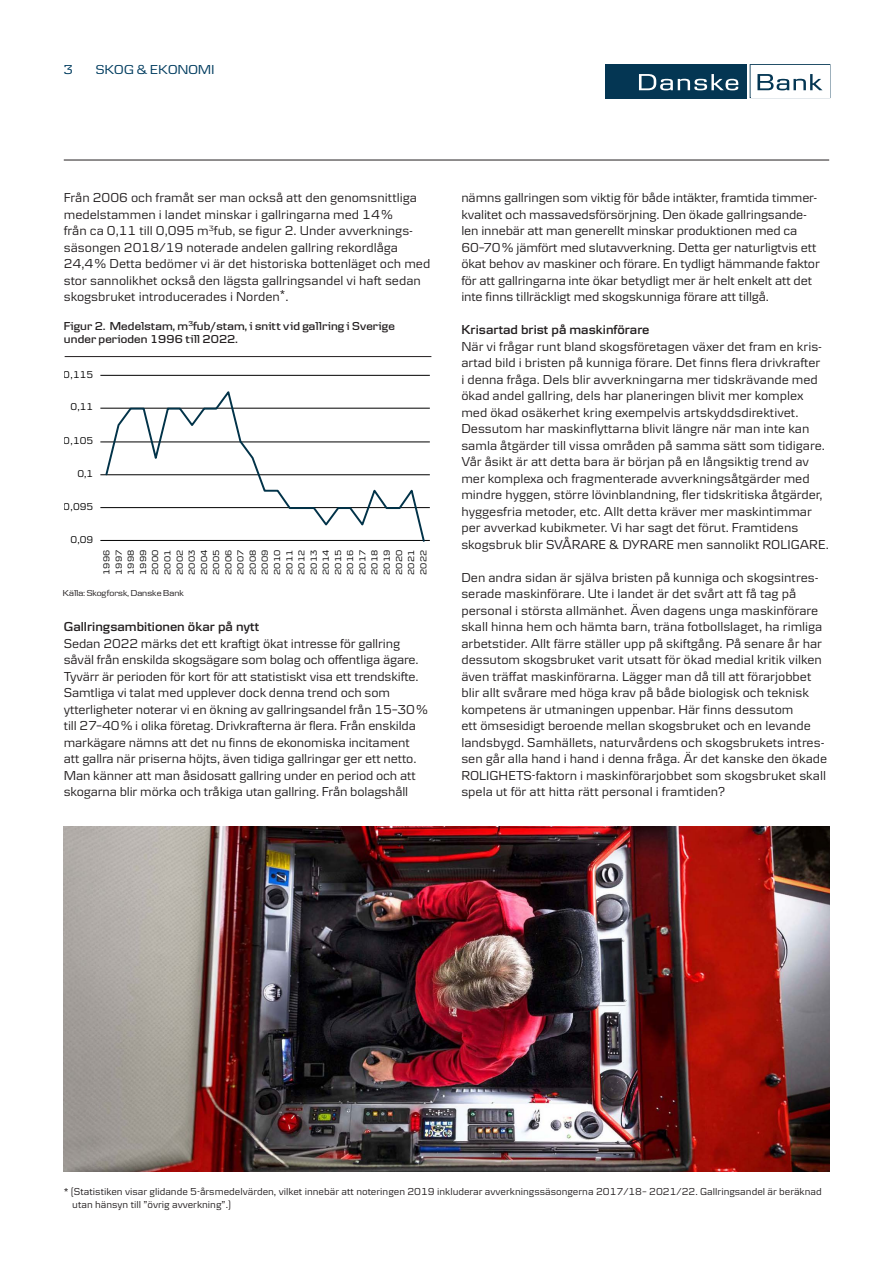
<style>
.page{position:relative;width:893px;height:1263px;background:#fff}
.page>*{position:absolute;margin:0;border:0;box-sizing:border-box;transform-origin:0 0}
.t1{font:13.5px/16.5px "Danske Textv 2";color:#231f20}
.t2{font:600 13.5px "Danske Textv 2";color:#231f20}
.Brödtext{font:13.5px "Danske Headline";letter-spacing:.02em;color:#003c5f}
.Brödtext-2{font:600 12px/13.5px "Danske Headline";letter-spacing:.01em;color:#231f20}
.t3{font:10.5px/13.5px "Danske Textv 2";color:#231f20}
.t4{font:10.35px "Danske Textv 2";color:#000}
.t5{font:9px/12.1px "Danske Textv 2";letter-spacing:.035em;color:#000;text-align:justify;scale:1.07 1}
.t6{font:9px "Danske Headline";letter-spacing:.005em;color:#231f20}
</style>
<div class="page">
<hr style="left:64px;top:160px;width:765px;height:1px;background:#231f20">
<div style="left:605px;top:64px;width:141px;height:34px;background:#043653"></div>
<svg style="left:639px;top:74px;width:99px;height:16px"></svg>
<svg style="left:750px;top:64px;width:80px;height:34px"></svg>
<img style="left:64px;top:826px;width:765px;height:345px">
<hr style="left:100px;top:507px;width:330px;height:1px;background:#000">
<hr style="left:100px;top:474px;width:330px;height:1px;background:#000">
<hr style="left:100px;top:442px;width:330px;height:1px;background:#000">
<hr style="left:100px;top:408px;width:330px;height:1px;background:#000">
<hr style="left:100px;top:375px;width:330px;height:1px;background:#000">
<hr style="left:100px;top:540px;width:330px;height:1px;background:#000">
<svg style="left:104px;top:391px;width:322px;height:151px"></svg>
<hr style="left:65px;top:356px;width:366px;height:1px;background:#231f20">
<p class="Brödtext" style="left:64px;top:61px;width:11px">3</p>
<p class="Brödtext" style="left:96px;top:62px;width:120px">SKOG &amp; EKONOMI</p>
<p class="t1" style="left:64px;top:189px;width:368px">Från 2006 och framåt ser man också att den genomsnittliga medelstammen i landet minskar i gallringarna med 14%<br>från ca 0,11 till 0,095 m<sup>3</sup>fub, se figur 2. Under avverknings&shy;säsongen 2018/19 noterade andelen gallring rekordlåga 24,4% Detta bedömer vi är det historiska bottenläget och med stor sannolikhet också den lägsta gallringsandel vi haft sedan skogsbruket introducerades i Norden<sup>*</sup>.</p>
<p class="Brödtext-2" style="left:64px;top:319px;width:332px">Figur 2. Medelstam, m<sup>3</sup>fub/stam, i snitt vid gallring i Sverige under perioden 1996 till 2022.</p>
<p class="t4" style="left:64px;top:368px;width:31px">0,115</p>
<p class="t4" style="left:71px;top:401px;width:24px">0,11</p>
<p class="t4" style="left:64px;top:435px;width:31px">0,105</p>
<p class="t4" style="left:77px;top:468px;width:17px">0,1</p>
<p class="t4" style="left:64px;top:501px;width:31px">0,095</p>
<p class="t4" style="left:71px;top:533px;width:24px">0,09</p>
<p class="t5" style="left:100px;top:575px;width:26px;rotate:-90deg">1996<br>1997<br>1998<br>1999<br>2000<br>2001<br>2002<br>2003<br>2004<br>2005<br>2006<br>2007<br>2008<br>2009<br>2010<br>2011<br>2012<br>2013<br>2014<br>2015<br>2016<br>2017<br>2018<br>2019<br>2020<br>2021<br>2022</p>
<p class="t6" style="left:63px;top:587px;width:123px">Källa: Skogforsk, Danske Bank</p>
<p class="t2" style="left:64px;top:619px;width:197px">Gallringsambitionen ökar på nytt</p>
<p class="t1" style="left:64px;top:635px;width:366px">Sedan 2022 märks det ett kraftigt ökat intresse för gallring såväl från enskilda skogsägare som bolag och offentliga ägare.<br>Tyvärr är perioden för kort för att statistiskt visa ett trendskifte.<br>Samtliga vi talat med upplever dock denna trend och som ytterligheter noterar vi en ökning av gallringsandel från 15–30% till 27–40% i olika företag. Drivkrafterna är flera. Från enskilda markägare nämns att det nu finns de ekonomiska incitament att gallra när priserna höjts, även tidiga gallringar ger ett netto.<br>Man känner att man åsidosatt gallring under en period och att skogarna blir mörka och tråkiga utan gallring. Från bolagshåll</p>
<p class="t1" style="left:461px;top:189px;width:360px">nämns gallringen som viktig för både intäkter, framtida timmer&shy;kvalitet och massavedsförsörjning. Den ökade gallringsande&shy;len innebär att man generellt minskar produktionen med ca 60–70% jämfört med slutavverkning. Detta ger naturligtvis ett ökat behov av maskiner och förare. En tydligt hämmande faktor för att gallringarna inte ökar betydligt mer är helt enkelt att det inte finns tillräckligt med skogskunniga förare att tillgå.</p>
<p class="t2" style="left:461px;top:322px;width:190px">Krisartad brist på maskinförare</p>
<p class="t1" style="left:461px;top:338px;width:369px">När vi frågar runt bland skogsföretagen växer det fram en kris&shy;artad bild i bristen på kunniga förare. Det finns flera drivkrafter<br>i denna fråga. Dels blir avverkningarna mer tidskrävande med ökad andel gallring, dels har planeringen blivit mer komplex med ökad osäkerhet kring exempelvis artskyddsdirektivet.<br>Dessutom har maskinflyttarna blivit längre när man inte kan samla åtgärder till vissa områden på samma sätt som tidigare.<br>Vår åsikt är att detta bara är början på en långsiktig trend av mer komplexa och fragmenterade avverkningsåtgärder med mindre hyggen, större lövinblandning, fler tidskritiska åtgärder, hyggesfria metoder, etc. Allt detta kräver mer maskintimmar per avverkad kubikmeter. Vi har sagt det förut. Framtidens skogsbruk blir SVÅRARE &amp; DYRARE men sannolikt ROLIGARE.</p>
<p class="t1" style="left:461px;top:569px;width:367px">Den andra sidan är själva bristen på kunniga och skogsintres&shy;serade maskinförare. Ute i landet är det svårt att få tag på personal i största allmänhet. Även dagens unga maskinförare skall hinna hem och hämta barn, träna fotbollslaget, ha rimliga arbetstider. Allt färre ställer upp på skiftgång. På senare år har dessutom skogsbruket varit utsatt för ökad medial kritik vilken även träffat maskinförarna. Lägger man då till att förarjobbet blir allt svårare med höga krav på både biologisk och teknisk kompetens är utmaningen uppenbar. Här finns dessutom<br>ett ömsesidigt beroende mellan skogsbruket och en levande landsbygd. Samhällets, naturvårdens och skogsbrukets intres&shy;sen går alla hand i hand i denna fråga. Är det kanske den ökade ROLIGHETS-faktorn i maskinförarjobbet som skogsbruket skall spela ut för att hitta rätt personal i framtiden?</p>
<p class="t3" style="left:72px;top:1184px;width:751px;text-indent:-9px">* (Statistiken visar glidande 5-årsmedelvärden, vilket innebär att noteringen 2019 inkluderar avverkningssäsongerna 2017/18– 2021/22. Gallringsandel är beräknad utan hänsyn till ”övrig avverkning”.)</p>
</div>
